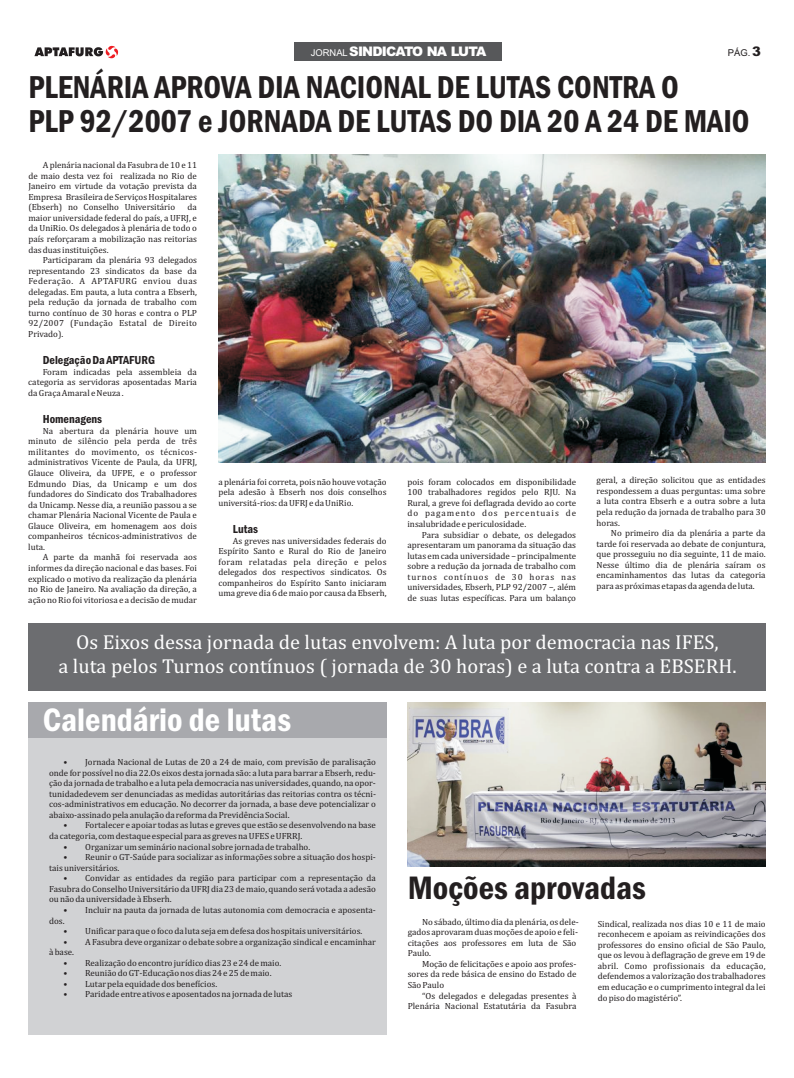
<style>
.page{position:relative;width:794px;height:1078px;background:#fff}
.page>*{position:absolute;margin:0;border:0;box-sizing:border-box;transform-origin:0 0}
.t1{font:600 condensed 33.6px "Franklin Gothic";color:#fff}
.t2{font:600 condensed 33.6px "Franklin Gothic";color:#231f20}
.t3{font:600 condensed 32.8px/34px "Franklin Gothic";color:#231f20;scale:.96 1}
.t4{font:20.4px/23.9px "Cambria";color:#fff;text-align:center}
.t5{font:900 13.2px "Arial";letter-spacing:-.065em;color:#fff}
.t6{font:600 condensed 12px "Franklin Gothic";color:#231f20}
.t7{font:9.4px "Arial";color:#231f20}
.t8{font:9px/10.6px "Cambria";color:#231f20;text-align:justify}
.s1{font-weight:400;font-size:9.4px}
.s2{font-weight:900;font-size:13.2px}
</style>
<div class="page">
<div style="left:28px;top:737px;width:358px;height:298px;background:#d1d2d4"></div>
<div style="left:28px;top:702px;width:358px;height:35px;background:#a8a9ad"></div>
<svg style="left:34px;top:46px;width:84px;height:12px"></svg>
<div style="left:294px;top:43px;width:208px;height:18px;background:#57585a"></div>
<img style="left:218px;top:154px;width:547px;height:308px">
<img style="left:408px;top:702px;width:357px;height:164px">
<div style="left:28px;top:622px;width:737px;height:68px;background:#6c6d70"></div>
<h3 class="t5" style="left:311px;top:47px;width:177px"><span class="s1">JORNAL</span> SINDICATO NA LUTA</h3>
<p class="t7" style="left:728px;top:49px;width:34px">PÁG. <span class="s2">3</span></p>
<h2 class="t3" style="left:28px;top:73px;width:753px">PLENÁRIA APROVA DIA NACIONAL DE LUTAS CONTRA O<br>PLP 92/2007 e JORNADA DE LUTAS DO DIA 20 A 24 DE MAIO</h2>
<p class="t8" style="left:28px;top:160px;width:170px;text-indent:14px">A plenária nacional da Fasubra de 10 e 11 de maio desta vez foi realizada no Rio de Janeiro em virtude da votação prevista da Empresa Brasileira de Serviços Hospitalares (Ebserh) no Conselho Universitário</p>
<p class="t8" style="left:28px;top:202px;width:170px;text-indent:159px">da maior universidade federal do país, a UFRJ, e da UniRio. Os delegados à plenária de todo o país reforçaram a mobilização nas reitorias das duas instituições.</p>
<p class="t8" style="left:28px;top:255px;width:170px;text-indent:14px">Participaram da plenária 93 delegados representando 23 sindicatos da base da Federação. A APTAFURG enviou duas delegadas. Em pauta, a luta contra a Ebserh, pela redução da jornada de trabalho com turno contínuo de 30 horas e contra o PLP 92/2007 (Fundação Estatal de Direito Privado).</p>
<h3 class="t6" style="left:43px;top:355px;width:114px">Delegação Da APTAFURG</h3>
<p class="t8" style="left:28px;top:367px;width:170px;text-indent:14px">Foram indicadas pela assembleia da categoria as servidoras aposentadas Maria da Graça Amaral e Neuza .</p>
<h3 class="t6" style="left:43px;top:414px;width:61px">Homenagens</h3>
<p class="t8" style="left:28px;top:426px;width:170px;text-indent:14px">Na abertura da plenária houve um minuto de silêncio pela perda de três militantes do movimento, os técnicos&shy;administrativos Vicente de Paula, da UFRJ, Glauce Oliveira, da UFPE, e o professor Edmundo Dias, da Unicamp e um dos fundadores do Sindicato dos Trabalhadores da Unicamp. Nesse dia, a reunião passou a se chamar Plenária Nacional Vicente de Paula e Glauce Oliveira, em homenagem aos dois companheiros técnicos-administrativos de luta.</p>
<p class="t8" style="left:28px;top:552px;width:170px;text-indent:14px">A parte da manhã foi reservada aos informes da direção nacional e das bases. Foi explicado o motivo da realização da plenária no Rio de Janeiro. Na avaliação da direção, a ação no Rio foi vitoriosa e a decisão de mudar</p>
<p class="t8" style="left:218px;top:477px;width:170px">a plenária foi correta, pois não houve votação pela adesão à Ebserh nos dois conselhos universitá-rios: da UFRJ e da UniRio.</p>
<h3 class="t6" style="left:233px;top:524px;width:27px">Lutas</h3>
<p class="t8" style="left:218px;top:535px;width:170px;text-indent:14px">As greves nas universidades federais do Espírito Santo e Rural do Rio de Janeiro foram relatadas pela direção e pelos delegados dos respectivos sindicatos. Os companheiros do Espírito Santo iniciaram uma greve dia 6 de maio por causa da Ebserh,</p>
<p class="t8" style="left:407px;top:477px;width:170px">pois foram colocados em disponibilidade 100 trabalhadores regidos pelo RJU. Na Rural, a greve foi deflagrada devido ao corte do pagamento dos percentuais de insalubridade e periculosidade.</p>
<p class="t8" style="left:407px;top:529px;width:170px;text-indent:14px">Para subsidiar o debate, os delegados apresentaram um panorama da situação das lutas em cada universidade – principalmente sobre a redução da jornada de trabalho com turnos contínuos de 30 horas nas universidades, Ebserh, PLP 92/2007 –, além de suas lutas específicas. Para um balanço</p>
<p class="t8" style="left:596px;top:475px;width:171px">geral, a direção solicitou que as entidades respondessem a duas perguntas: uma sobre a luta contra Ebserh e a outra sobre a luta pela redução da jornada de trabalho para 30 horas.</p>
<p class="t8" style="left:596px;top:528px;width:171px;text-indent:14px">No primeiro dia da plenária a parte da tarde foi reservada ao debate de conjuntura, que prosseguiu no dia seguinte, 11 de maio.<br>Nesse último dia de plenária saíram os encaminhamentos das lutas da categoria para as próximas etapas da agenda de luta.</p>
<h3 class="t4" style="left:58px;top:631px;width:679px">Os Eixos dessa jornada de lutas envolvem: A luta por democracia nas IFES,<br>a luta pelos Turnos contínuos ( jornada de 30 horas) e a luta contra a EBSERH.</h3>
<h1 class="t1" style="left:43px;top:707px;width:250px">Calendário de lutas</h1>
<p class="t8" style="left:49px;top:757px;width:328px;text-indent:14px">• Jornada Nacional de Lutas de 20 a 24 de maio, com previsão de paralisação onde for possível no dia 22.Os eixos desta jornada são: a luta para barrar a Ebserh, redu&shy;ção da jornada de trabalho e a luta pela democracia nas universidades, quando, na opor&shy;tunidadedevem ser denunciadas as medidas autoritárias das reitorias contra os técni&shy;cos-administrativos em educação. No decorrer da jornada, a base deve potencializar o abaixo-assinado pela anulação da reforma da Previdência Social.</p>
<p class="t8" style="left:49px;top:820px;width:328px;text-indent:14px">• Fortalecer e apoiar todas as lutas e greves que estão se desenvolvendo na base da categoria, com destaque especial para as greves na UFES e UFRRJ.</p>
<p class="t8" style="left:64px;top:841px;width:248px">• Organizar um seminário nacional sobre jornada de trabalho.</p>
<p class="t8" style="left:49px;top:852px;width:328px;text-indent:14px">• Reunir o GT-Saúde para socializar as informações sobre a situação dos hospi&shy;tais universitários.</p>
<p class="t8" style="left:49px;top:873px;width:328px;text-indent:14px">• Convidar as entidades da região para participar com a representação da Fasubra do Conselho Universitário da UFRJ dia 23 de maio, quando será votada a adesão ou não da universidade à Ebserh.</p>
<p class="t8" style="left:49px;top:904px;width:328px;text-indent:14px">• Incluir na pauta da jornada de lutas autonomia com democracia e aposenta&shy;dos.</p>
<p class="t8" style="left:64px;top:926px;width:300px">• Unificar para que o foco da luta seja em defesa dos hospitais universitários.</p>
<p class="t8" style="left:49px;top:936px;width:328px;text-indent:14px">• A Fasubra deve organizar o debate sobre a organização sindical e encaminhar à base.</p>
<p class="t8" style="left:64px;top:957px;width:219px">• Realização do encontro jurídico dias 23 e 24 de maio.</p>
<p class="t8" style="left:64px;top:968px;width:209px">• Reunião do GT-Educação nos dias 24 e 25 de maio.</p>
<p class="t8" style="left:64px;top:978px;width:155px">• Lutar pela equidade dos benefícios.</p>
<p class="t8" style="left:64px;top:989px;width:230px">• Paridade entre ativos e aposentados na jornada de lutas</p>
<h1 class="t2" style="left:408px;top:875px;width:240px">Moções aprovadas</h1>
<p class="t8" style="left:598px;top:918px;width:169px">Sindical, realizada nos dias 10 e 11 de maio reconhecem e apoiam as reivindicações dos professores do ensino oficial de São Paulo, que os levou à deflagração de greve em 19 de abril. Como profissionais da educação, defendemos a valorização dos trabalhadores em educação e o cumprimento integral da lei do piso do magistério”.</p>
<p class="t8" style="left:408px;top:916px;width:172px;text-align:left;text-indent:14px">No sábado, último dia da plenária, os dele&shy;gados aprovaram duas moções de apoio e feli&shy;citações aos professores em luta de São Paulo.</p>
<p class="t8" style="left:408px;top:958px;width:170px;text-indent:14px">Moção de felicitações e apoio aos profes&shy;sores da rede básica de ensino do Estado de São Paulo</p>
<p class="t8" style="left:408px;top:990px;width:170px;text-align:right">“Os delegados e delegadas presentes à<br>Plenária Nacional Estatutária da Fasubra</p>
</div>
